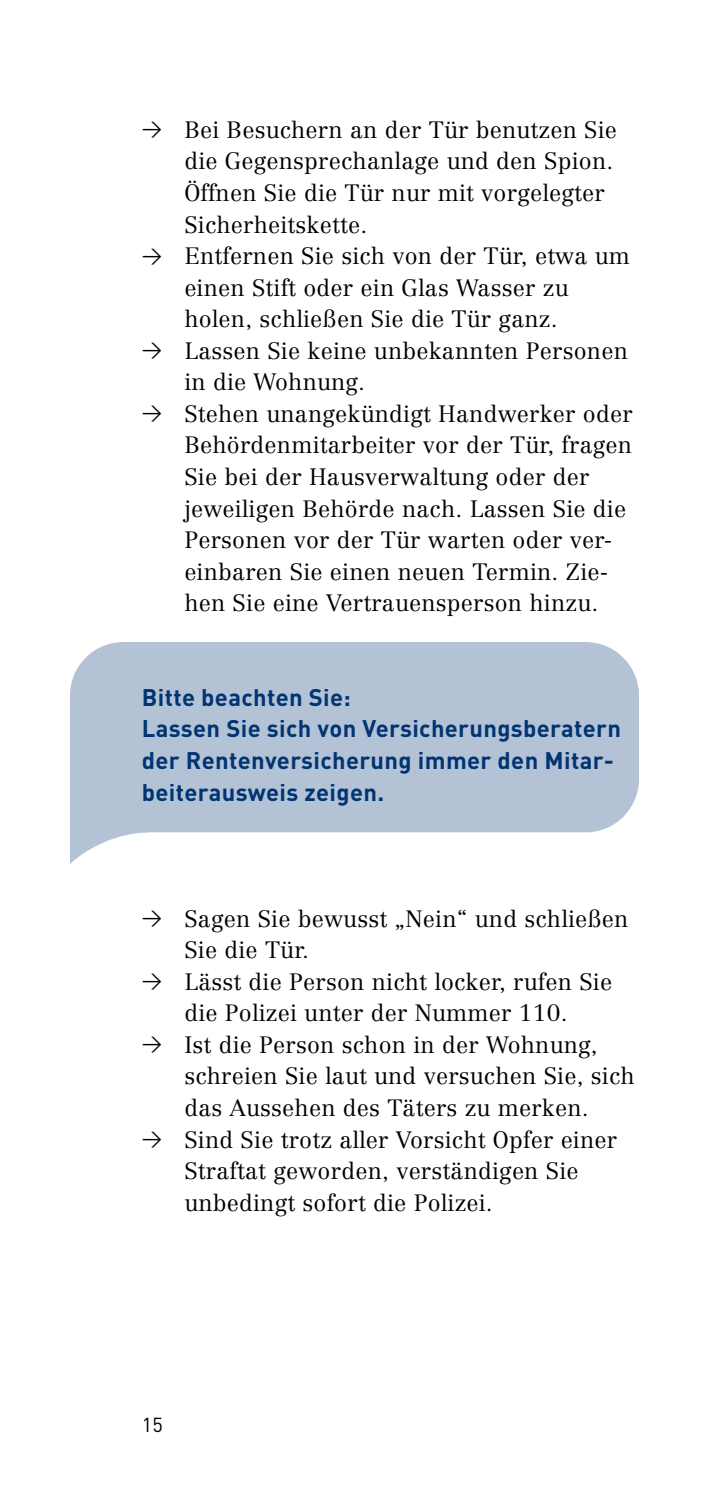
<style>
.page{position:relative;width:709px;height:1489px;background:#fff}
.page>*{position:absolute;margin:0;border:0;box-sizing:border-box;transform-origin:0 0}
.t1{font:700 23.75px/31.5px "DIN";letter-spacing:.015em;color:#003472}
.t2{font:300 23.25px/31.5px "Centennial";letter-spacing:.01em;color:#000}
.t3{font:20px "DIN";color:#000}
.s1{font-family:"DIN Regular Alternate";font-weight:400;font-size:20px}
</style>
<div class="page">
<p class="t2" style="left:184px;top:114px;width:434px;text-indent:-43px"><span class="s1">&gt;</span> Bei Besuchern an der Tür benutzen Sie die Gegensprechanlage und den Spion.<br>Öffnen Sie die Tür nur mit vorgelegter Sicherheitskette.</p>
<p class="t2" style="left:184px;top:240px;width:447px;text-indent:-43px"><span class="s1">&gt;</span> Entfernen Sie sich von der Tür, etwa um einen Stift oder ein Glas Wasser zu holen, schließen Sie die Tür ganz.</p>
<p class="t2" style="left:184px;top:335px;width:445px;text-indent:-43px"><span class="s1">&gt;</span> Lassen Sie keine unbekannten Personen in die Wohnung.</p>
<p class="t2" style="left:184px;top:398px;width:450px;text-indent:-43px"><span class="s1">&gt;</span> Stehen unangekündigt Handwerker oder Behördenmitarbeiter vor der Tür, fragen Sie bei der Hausverwaltung oder der jeweiligen Behörde nach. Lassen Sie die Personen vor der Tür warten oder ver&shy;einbaren Sie einen neuen Termin. Zie&shy;hen Sie eine Vertrauensperson hinzu.</p>
<h3 class="t1" style="left:142px;top:680px;width:210px">Bitte beachten Sie:</h3>
<p class="t1" style="left:142px;top:712px;width:480px">Lassen Sie sich von Versicherungsberatern der Rentenversicherung immer den Mitar&shy;beiterausweis zeigen.</p>
<p class="t2" style="left:184px;top:902px;width:445px;text-indent:-43px"><span class="s1">&gt;</span> Sagen Sie bewusst „Nein“ und schließen<br>Sie die Tür.</p>
<p class="t2" style="left:142px;top:965px;width:472px;text-align:center"><span class="s1">&gt;</span> Lässt die Person nicht locker, rufen Sie die Polizei unter der Nummer 110.</p>
<p class="t2" style="left:184px;top:1028px;width:452px;text-indent:-43px"><span class="s1">&gt;</span> Ist die Person schon in der Wohnung, schreien Sie laut und versuchen Sie, sich das Aussehen des Täters zu merken.</p>
<p class="t2" style="left:184px;top:1123px;width:434px;text-indent:-43px"><span class="s1">&gt;</span> Sind Sie trotz aller Vorsicht Opfer einer<br>Straftat geworden, verständigen Sie unbedingt sofort die Polizei.</p>
<p class="t3" style="left:142px;top:1411px;width:23px">15</p>
</div>
